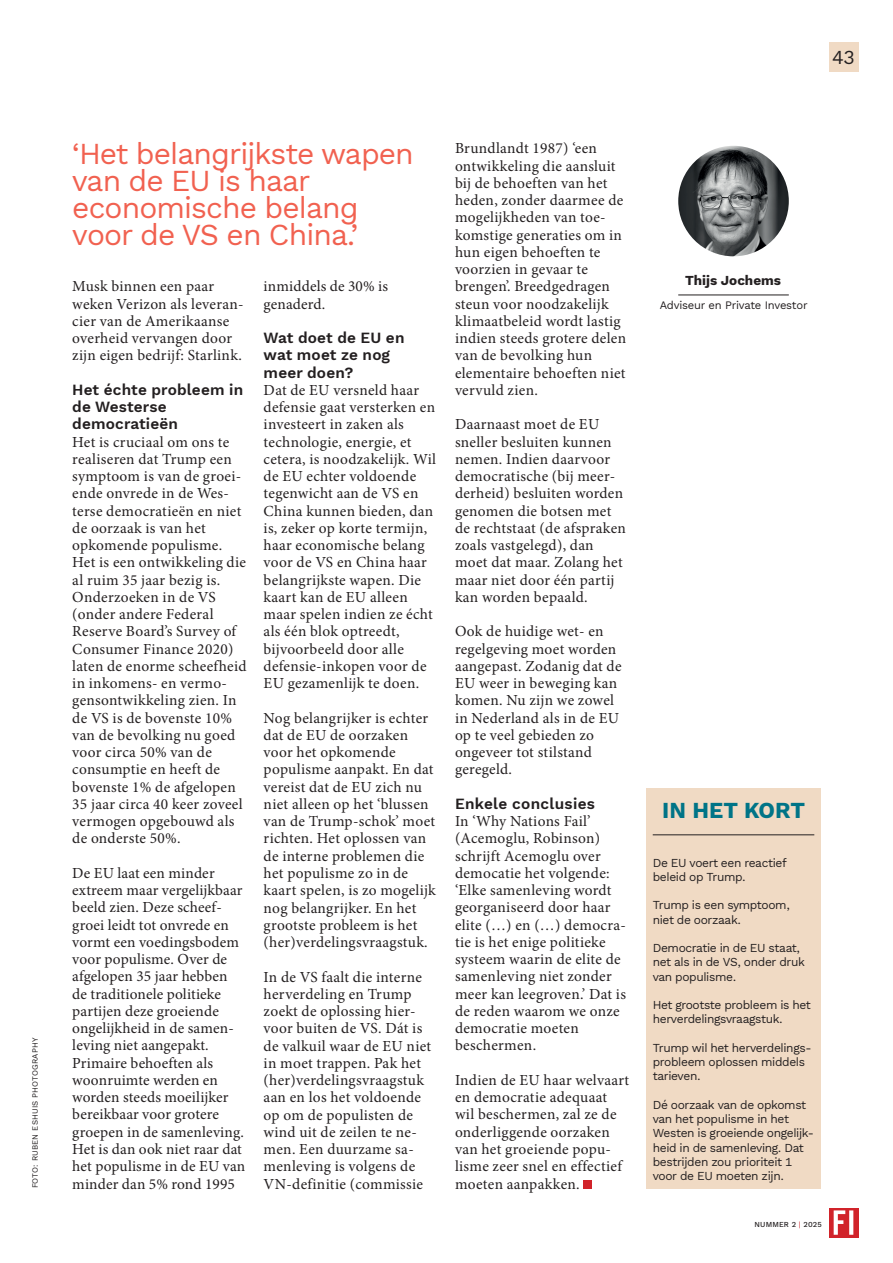
<style>
.page{position:relative;width:893px;height:1263px;background:#fff}
.page>*{position:absolute;margin:0;border:0;box-sizing:border-box;transform-origin:0 0}
.t1{font:30px/27px "Work Sans";letter-spacing:-.03em;color:#f16150}
.t2{font:700 22.5px "Work Sans";color:#007487}
.t3{font:19.5px "Work Sans";color:#231f20}
.t4{font:15.3px/17.2px "Minion Pro";letter-spacing:.02em;color:#231f20}
.t5{font:600 15.3px/17.2px "Work Sans";letter-spacing:.01em;color:#231f20}
.t6{font:700 13.5px "Work Sans";color:#231f20}
.t7{font:12px/14.2px "Work Sans";letter-spacing:-.03em;color:#231f20}
.t8{font:11.25px "Work Sans";letter-spacing:-.02em;color:#231f20}
.t9{font:7.95px "Work Sans";letter-spacing:.02em;color:#231f20}
.t10{font:500 7.5px "Work Sans";letter-spacing:.02em;color:#231f20}
.s1{font-weight:400;color:#d1232a}
</style>
<div class="page">
<svg style="left:829px;top:1208px;width:30px;height:29px"></svg>
<svg style="left:834px;top:1210px;width:19px;height:25px"></svg>
<img style="left:678px;top:146px;width:111px;height:110px;border-radius:55px">
<hr style="left:678px;top:295px;width:111px;height:1px;background:#231f20">
<div style="left:646px;top:788px;width:175px;height:400px;background:#f0dac4"></div>
<hr style="left:653px;top:834px;width:161px;height:1px;background:#231f20">
<div style="left:584px;top:1180px;width:8px;height:8px;background:#d1232a"></div>
<div style="left:829px;top:43px;width:30px;height:29px;background:#f0dac4"></div>
<p class="t9" style="left:29px;top:1188px;width:152px;rotate:-90deg">FOTO: RUBEN ESHUIS PHOTOGRAPHY</p>
<p class="t3" style="left:832px;top:43px;width:24px">43</p>
<h1 class="t1" style="left:72px;top:139px;width:343px">‘Het belangrijkste wapen van de EU is haar economische belang voor de VS en China.’</h1>
<p class="t4" style="left:72px;top:278px;width:173px">Musk binnen een paar weken Verizon als leveran&shy;cier van de Amerikaanse overheid vervangen door zijn eigen bedrijf: Starlink.</p>
<p class="t5" style="left:72px;top:380px;width:172px">Het échte probleem in de Westerse democratieën</p>
<p class="t4" style="left:72px;top:433px;width:176px">Het is cruciaal om ons te realiseren dat Trump een symptoom is van de groei&shy;ende onvrede in de Wes&shy;terse democratieën en niet de oorzaak is van het opkomende populisme.<br>Het is een ontwikkeling die al ruim 35 jaar bezig is.<br>Onderzoeken in de VS (onder andere Federal<br>Reserve Board’s Survey of<br>Consumer Finance 2020) laten de enorme scheefheid in inkomens- en vermo&shy;gensontwikkeling zien. In de VS is de bovenste 10% van de bevolking nu goed voor circa 50% van de consumptie en heeft de bovenste 1% de afgelopen<br>35 jaar circa 40 keer zoveel vermogen opgebouwd als de onderste 50%.</p>
<p class="t4" style="left:72px;top:864px;width:174px">De EU laat een minder extreem maar vergelijkbaar beeld zien. Deze scheef&shy;groei leidt tot onvrede en vormt een voedingsbodem voor populisme. Over de afgelopen 35 jaar hebben de traditionele politieke partijen deze groeiende ongelijkheid in de samen&shy;leving niet aangepakt.<br>Primaire behoeften als woonruimte werden en worden steeds moeilijker bereikbaar voor grotere groepen in de samenleving.<br>Het is dan ook niet raar dat het populisme in de EU van minder dan 5% rond 1995</p>
<p class="t4" style="left:264px;top:278px;width:126px">inmiddels de 30% is genaderd.</p>
<p class="t5" style="left:264px;top:329px;width:142px">Wat doet de EU en wat moet ze nog meer doen?</p>
<p class="t4" style="left:264px;top:381px;width:174px">Dat de EU versneld haar defensie gaat versterken en investeert in zaken als technologie, energie, et cetera, is noodzakelijk. Wil de EU echter voldoende tegenwicht aan de VS en<br>China kunnen bieden, dan is, zeker op korte termijn, haar economische belang voor de VS en China haar belangrijkste wapen. Die kaart kan de EU alleen maar spelen indien ze écht als één blok optreedt, bijvoorbeeld door alle defensie-inkopen voor de<br>EU gezamenlijk te doen.</p>
<p class="t4" style="left:264px;top:709px;width:174px">Nog belangrijker is echter dat de EU de oorzaken voor het opkomende populisme aanpakt. En dat vereist dat de EU zich nu niet alleen op het ‘blussen van de Trump-schok’ moet richten. Het oplossen van de interne problemen die het populisme zo in de kaart spelen, is zo mogelijk nog belangrijker. En het grootste probleem is het (her)verdelingsvraagstuk.</p>
<p class="t4" style="left:264px;top:968px;width:169px">In de VS faalt die interne herverdeling en Trump zoekt de oplossing hier&shy;voor buiten de VS. Dát is de valkuil waar de EU niet in moet trappen. Pak het (her)verdelingsvraagstuk aan en los het voldoende op om de populisten de wind uit de zeilen te ne&shy;men. Een duurzame sa&shy;menleving is volgens de</p>
<p class="t4" style="left:264px;top:1175px;width:161px">VN-definitie (commissie</p>
<p class="t4" style="left:455px;top:140px;width:173px">Brundlandt 1987) ‘een ontwikkeling die aansluit bij de behoeften van het heden, zonder daarmee de mogelijkheden van toe&shy;komstige generaties om in hun eigen behoeften te voorzien in gevaar te brengen’. Breedgedragen steun voor noodzakelijk klimaatbeleid wordt lastig indien steeds grotere delen van de bevolking hun elementaire behoeften niet vervuld zien.</p>
<p class="t4" style="left:455px;top:416px;width:172px">Daarnaast moet de EU sneller besluiten kunnen nemen. Indien daarvoor democratische (bij meer&shy;derheid) besluiten worden genomen die botsen met de rechtstaat (de afspraken zoals vastgelegd), dan moet dat maar. Zolang het maar niet door één partij kan worden bepaald.</p>
<p class="t4" style="left:455px;top:623px;width:168px">Ook de huidige wet- en regelgeving moet worden aangepast. Zodanig dat de<br>EU weer in beweging kan komen. Nu zijn we zowel in Nederland als in de EU op te veel gebieden zo ongeveer tot stilstand geregeld.</p>
<p class="t5" style="left:455px;top:794px;width:142px">Enkele conclusies</p>
<p class="t4" style="left:455px;top:813px;width:172px">In ‘Why Nations Fail’ (Acemoglu, Robinson) schrijft Acemoglu over democatie het volgende: ‘Elke samenleving wordt georganiseerd door haar elite (…) en (…) democra&shy;tie is het enige politieke systeem waarin de elite de samenleving niet zonder meer kan leegroven.’ Dat is de reden waarom we onze democratie moeten beschermen.</p>
<p class="t4" style="left:455px;top:1071px;width:176px">Indien de EU haar welvaart en democratie adequaat wil beschermen, zal ze de onderliggende oorzaken van het groeiende popu&shy;lisme zeer snel en effectief moeten aanpakken.</p>
<p class="t6" style="left:685px;top:270px;width:97px">Thijs Jochems</p>
<p class="t8" style="left:660px;top:297px;width:149px">Adviseur en Private Investor</p>
<h2 class="t2" style="left:662px;top:793px;width:144px">IN HET KORT</h2>
<p class="t7" style="left:653px;top:855px;width:136px">De EU voert een reactief beleid op Trump.</p>
<p class="t7" style="left:653px;top:897px;width:139px">Trump is een symptoom, niet de oorzaak.</p>
<p class="t7" style="left:653px;top:940px;width:154px">Democratie in de EU staat, net als in de VS, onder druk van populisme.</p>
<p class="t7" style="left:653px;top:997px;width:160px">Het grootste probleem is het herverdelingsvraagstuk.</p>
<p class="t7" style="left:653px;top:1040px;width:160px">Trump wil het herverdelings&shy;probleem oplossen middels tarieven.</p>
<p class="t7" style="left:653px;top:1097px;width:163px">Dé oorzaak van de opkomst van het populisme in het<br>Westen is groeiende ongelijk&shy;heid in de samenleving. Dat bestrijden zou prioriteit 1 voor de EU moeten zijn.</p>
<p class="t10" style="left:754px;top:1219px;width:69px">NUMMER 2 <span class="s1">|</span> 2025</p>
</div>
